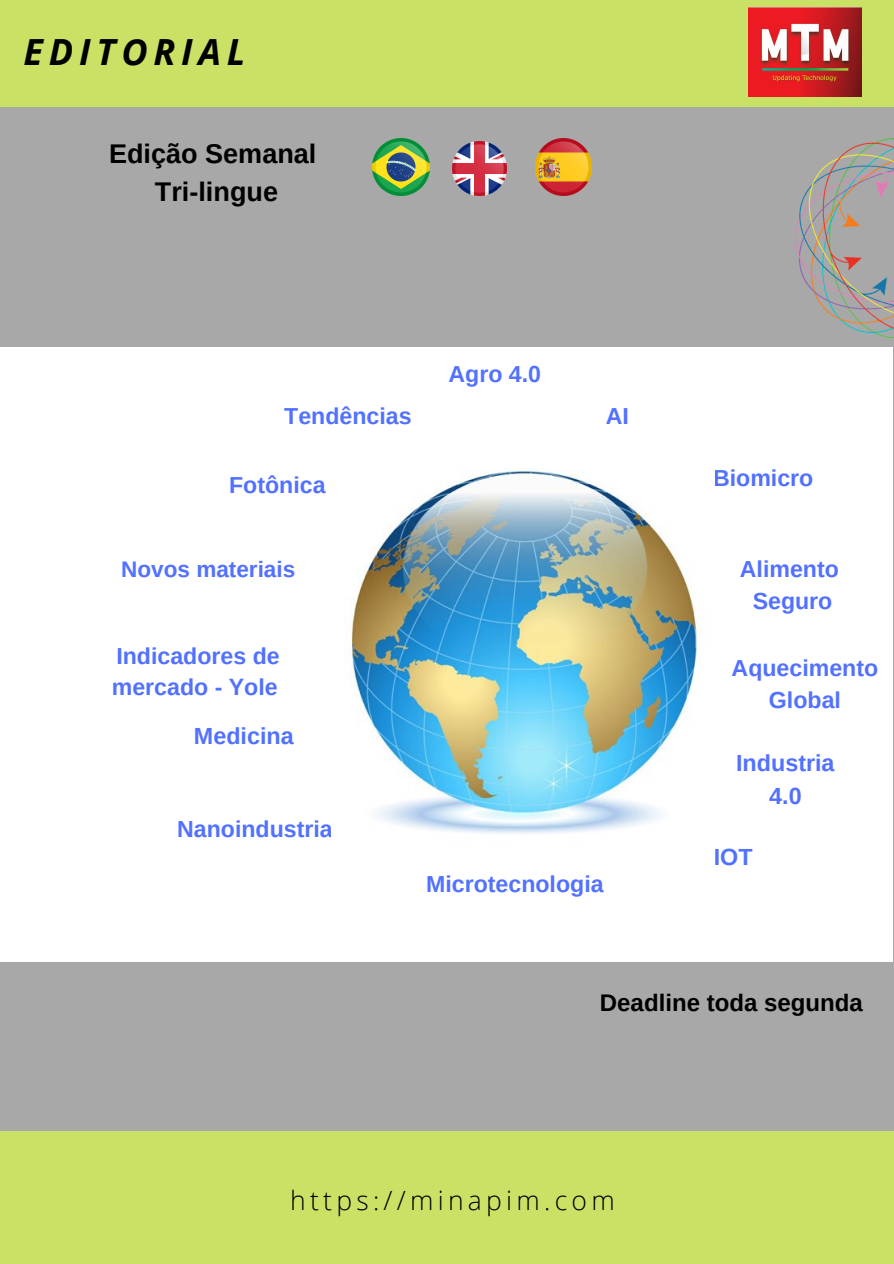
<style>
.page{position:relative;width:894px;height:1264px;background:#fff}
.page>*{position:absolute;margin:0;border:0;box-sizing:border-box;transform-origin:0 0}
.t1{font:italic 700 36px "Open Sans";letter-spacing:.16em;color:#000}
.t2{font:700 27px/37px "Arimo";color:#000;text-align:center}
.t3{font:300 26.55px "Open Sans";letter-spacing:.16em;color:#000}
.t4{font:700 24px "Arimo";color:#000}
.t5{font:700 23.25px/32.1px "Arimo";color:#5271ff;text-align:center}
.t6{font:700 23.1px/32.1px "Arimo";color:#5271ff;text-align:center}
.t7{font:700 22.5px "Arimo";color:#5271ff}
</style>
<div class="page">
<div style="left:0;top:0;width:893px;height:1263px;background:#a8a8a8"></div>
<div style="left:0;top:0;width:893px;height:107px;background:#c9e265"></div>
<div style="left:0;top:1131px;width:893px;height:132px;background:#c9e265"></div>
<img style="left:748px;top:7px;width:113px;height:89px">
<img style="left:372px;top:139px;width:57px;height:56px">
<img style="left:452px;top:141px;width:54px;height:54px">
<img style="left:535px;top:139px;width:56px;height:56px">
<div style="left:0;top:347px;width:892px;height:614px;background:#fff"></div>
<img style="left:351px;top:470px;width:350px;height:364px">
<img style="left:795px;top:139px;width:98px;height:198px">
<h1 class="t1" style="left:24px;top:27px;width:223px">EDITORIAL</h1>
<p class="t2" style="left:109px;top:135px;width:209px">Edição Semanal<br>Tri-lingue</p>
<p class="t6" style="left:284px;top:399px;width:129px">Tendências</p>
<p class="t6" style="left:229px;top:468px;width:98px">Fotônica</p>
<p class="t7" style="left:121px;top:557px;width:175px">Novos materiais</p>
<p class="t6" style="left:112px;top:639px;width:169px;text-align:left">Indicadores de mercado - Yole</p>
<p class="t5" style="left:194px;top:719px;width:101px">Medicina</p>
<p class="t6" style="left:448px;top:358px;width:94px">Agro 4.0</p>
<p class="t6" style="left:605px;top:400px;width:25px">AI</p>
<p class="t6" style="left:177px;top:813px;width:157px">Nanoindustria</p>
<p class="t6" style="left:426px;top:868px;width:179px">Microtecnologia</p>
<p class="t6" style="left:713px;top:462px;width:102px">Biomicro</p>
<p class="t6" style="left:739px;top:553px;width:100px">Alimento<br>Seguro</p>
<p class="t6" style="left:731px;top:652px;width:148px">Aquecimento<br>Global</p>
<p class="t5" style="left:736px;top:747px;width:100px">Industria<br>4.0</p>
<p class="t5" style="left:713px;top:841px;width:40px">IOT</p>
<p class="t4" style="left:599px;top:989px;width:264px">Deadline toda segunda</p>
<p class="t3" style="left:290px;top:1181px;width:326px">https://minapim.com</p>
</div>
